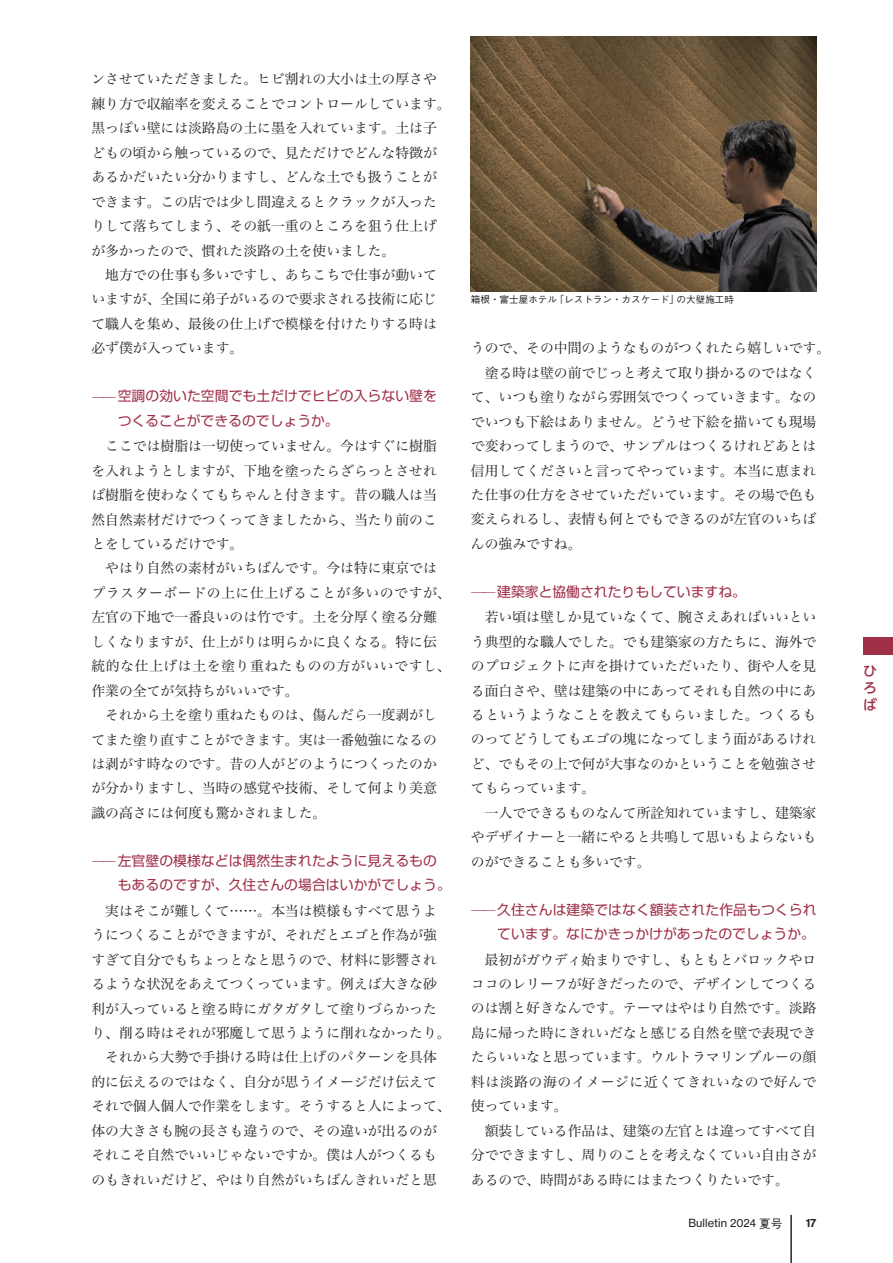
<style>
.page{position:relative;width:893px;height:1263px;background:#fff}
.page>*{position:absolute;margin:0;border:0;box-sizing:border-box;transform-origin:0 0}
.t1{font:13.8px/24.5px "Hira Min Pro W3";color:#231f20}
.t2{font:13.8px/24.5px "Shin Go Pro";letter-spacing:.005em;color:#9f3048}
.t3{font:500 13.8px/17.1px "UD Shin M Go Pro";color:#9f3048;text-align:justify}
.t4{font:11.7px "N Haas Grotesk DS Pro 65 Md";color:#231f20}
.t5{font:11.1px "N Haas Grotesk TX Pro 55 Rg";letter-spacing:.005em;color:#231f20}
.t6{font:500 9.6px "Gothic BBB Pro";color:#231f20}
.s1{font-family:"Koz Min Pr 6 N"}
.s2{font-family:"Gothic BBB Pro";font-weight:500;font-size:11.7px}
</style>
<div class="page">
<hr style="left:791px;top:1215px;width:1px;height:48px;background:#231f20">
<div style="left:863px;top:638px;width:30px;height:17px;background:#9f3048"></div>
<img style="left:471px;top:36px;width:345px;height:255px">
<p class="t1" style="left:91px;top:66px;width:361px">ンさせていただきました。ヒビ割れの大小は土の厚さや練り方で収縮率を変えることでコントロールしています。黒っぽい壁には淡路島の土に墨を入れています。土は子どもの頃から触っているので、見ただけでどんな特徴があるかだいたい分かりますし、どんな土でも扱うことができます。この店では少し間違えるとクラックが入ったりして落ちてしまう、その紙一重のところを狙う仕上げが多かったので、慣れた淡路の土を使いました。<br>　地方での仕事も多いですし、あちこちで仕事が動いていますが、全国に弟子がいるので要求される技術に応じて職人を集め、最後の仕上げで模様を付けたりする時は必ず僕が入っています。</p>
<p class="t2" style="left:118px;top:382px;width:321px;text-indent:-26px"><span class="s1">——</span>空調の効いた空間でも土だけでヒビの入らない壁をつくることができるのでしょうか。</p>
<p class="t1" style="left:91px;top:432px;width:361px">　ここでは樹脂は一切使っていません。今はすぐに樹脂を入れようとしますが、下地を塗ったらざらっとさせれば樹脂を使わなくてもちゃんと付きます。昔の職人は当然自然素材だけでつくってきましたから、当たり前のことをしているだけです。<br>　やはり自然の素材がいちばんです。今は特に東京ではプラスターボードの上に仕上げることが多いのですが、左官の下地で一番良いのは竹です。土を分厚く塗る分難しくなりますが、仕上がりは明らかに良くなる。特に伝統的な仕上げは土を塗り重ねたものの方がいいですし、作業の全てが気持ちがいいです。<br>　それから土を塗り重ねたものは、傷んだら一度剥がしてまた塗り直すことができます。実は一番勉強になるのは剥がす時なのです。昔の人がどのようにつくったのかが分かりますし、当時の感覚や技術、そして何より美意識の高さには何度も驚かされました。</p>
<p class="t2" style="left:118px;top:847px;width:335px;text-indent:-26px"><span class="s1">——</span>左官壁の模様などは偶然生まれたように見えるものもあるのですが、久住さんの場合はいかがでしょう。</p>
<p class="t1" style="left:91px;top:897px;width:361px">　実はそこが難しくて……。本当は模様もすべて思うようにつくることができますが、それだとエゴと作為が強すぎて自分でもちょっとなと思うので、材料に影響されるような状況をあえてつくっています。例えば大きな砂利が入っていると塗る時にガタガタして塗りづらかったり、削る時はそれが邪魔して思うように削れなかったり。　それから大勢で手掛ける時は仕上げのパターンを具体的に伝えるのではなく、自分が思うイメージだけ伝えてそれで個人個人で作業をします。そうすると人によって、体の大きさも腕の長さも違うので、その違いが出るのがそれこそ自然でいいじゃないですか。僕は人がつくるものもきれいだけど、やはり自然がいちばんきれいだと思</p>
<p class="t6" style="left:471px;top:292px;width:265px">箱根・富士屋ホテル「レストラン・カスケード」の大壁施工時</p>
<p class="t1" style="left:471px;top:335px;width:361px">うので、その中間のようなものがつくれたら嬉しいです。　塗る時は壁の前でじっと考えて取り掛かるのではなくて、いつも塗りながら雰囲気でつくっていきます。なのでいつも下絵はありません。どうせ下絵を描いても現場で変わってしまうので、サンプルはつくるけれどあとは信用してくださいと言ってやっています。本当に恵まれた仕事の仕方をさせていただいています。その場で色も変えられるし、表情も何とでもできるのが左官のいちばんの強みですね。</p>
<p class="t2" style="left:471px;top:577px;width:276px"><span class="s1">——</span>建築家と協働されたりもしていますね。</p>
<p class="t1" style="left:471px;top:603px;width:347px">　若い頃は壁しか見ていなくて、腕さえあればいいという典型的な職人でした。でも建築家の方たちに、海外でのプロジェクトに声を掛けていただいたり、街や人を見る面白さや、壁は建築の中にあってそれも自然の中にあるというようなことを教えてもらいました。つくるものってどうしてもエゴの塊になってしまう面があるけれど、でもその上で何が大事なのかということを勉強させてもらっています。<br>　一人でできるものなんて所詮知れていますし、建築家やデザイナーと一緒にやると共鳴して思いもよらないものができることも多いです。</p>
<p class="t2" style="left:471px;top:895px;width:347px;text-align:right"><span class="s1">——</span>久住さんは建築ではなく額装された作品もつくられています。なにかきっかけがあったのでしょうか。</p>
<p class="t1" style="left:471px;top:946px;width:347px">　最初がガウディ始まりですし、もともとバロックやロココのレリーフが好きだったので、デザインしてつくるのは割と好きなんです。テーマはやはり自然です。淡路島に帰った時にきれいだなと感じる自然を壁で表現できたらいいなと思っています。ウルトラマリンブルーの顔料は淡路の海のイメージに近くてきれいなので好んで使っています。<br>　額装している作品は、建築の左官とは違ってすべて自分でできますし、周りのことを考えなくていい自由さがあるので、時間がある時にはまたつくりたいです。</p>
<p class="t5" style="left:688px;top:1216px;width:95px">Bulletin 2024 <span class="s2">夏号</span></p>
<p class="t4" style="left:806px;top:1216px;width:12px">17</p>
<p class="t3" style="left:863px;top:661px;width:15px">ひろば</p>
</div>
